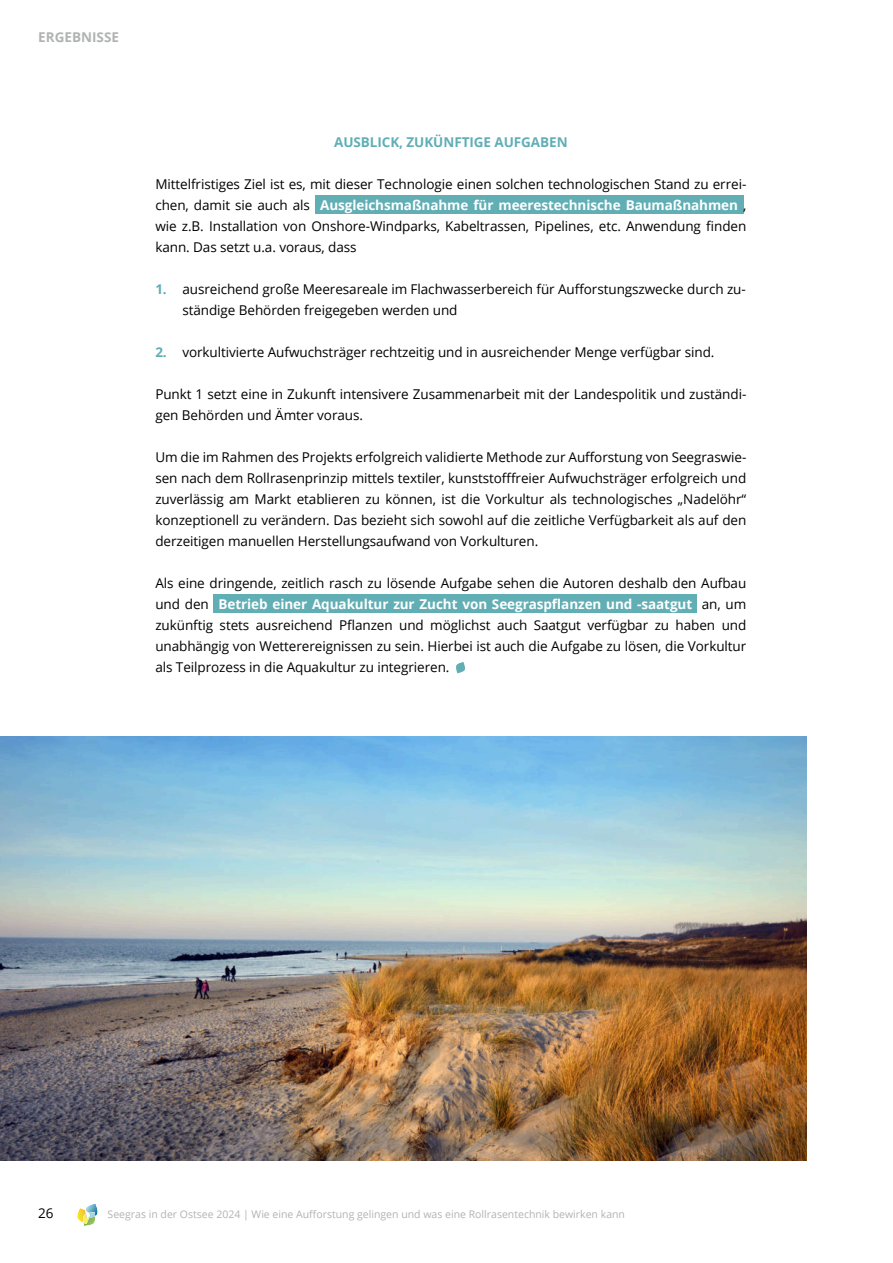
<style>
.page{position:relative;width:893px;height:1263px;background:#fff}
.page>*{position:absolute;margin:0;border:0;box-sizing:border-box;transform-origin:0 0}
.t1{font:13.5px/21px "Open Sans";letter-spacing:-.005em;color:#000;text-align:justify}
.t2{font:700 13.5px "Open Sans";letter-spacing:-.005em;color:#61aeb5}
.t3{font:700 13.5px "Open Sans";color:#b1b3b3}
.t4{font:10.5px "Open Sans";color:#b1b3b3}
.s1{font-weight:700;color:#fff}
.s2{font-weight:700;color:#61aeb5}
</style>
<div class="page">
<svg style="left:77px;top:1203px;width:21px;height:23px"></svg>
<img style="left:0;top:737px;width:806px;height:423px">
<svg style="left:456px;top:662px;width:9px;height:11px"></svg>
<div style="left:315px;top:196px;width:428px;height:18px;background:#61aeb5"></div>
<div style="left:214px;top:595px;width:483px;height:18px;background:#61aeb5"></div>
<p class="t3" style="left:38px;top:28px;width:82px">ERGEBNISSE</p>
<p class="t2" style="left:334px;top:133px;width:235px">AUSBLICK, ZUKÜNFTIGE AUFGABEN</p>
<p class="t1" style="left:155px;top:173px;width:592px">Mittelfristiges Ziel ist es, mit dieser Technologie einen solchen technologischen Stand zu errei&shy;chen, damit sie auch als <span class="s1">Ausgleichsmaßnahme für meerestechnische Baumaßnahmen</span> , wie z.B. Installation von Onshore-Windparks, Kabeltrassen, Pipelines, etc. Anwendung finden kann. Das setzt u.a. voraus, dass</p>
<p class="t1" style="left:182px;top:278px;width:565px;text-indent:-27px"><span class="s2">1.</span> ausreichend große Meeresareale im Flachwasserbereich für Aufforstungszwecke durch zu&shy;ständige Behörden freigegeben werden und</p>
<p class="t1" style="left:155px;top:341px;width:561px"><span class="s2">2.</span> vorkultivierte Aufwuchsträger rechtzeitig und in ausreichender Menge verfügbar sind.</p>
<p class="t1" style="left:155px;top:383px;width:592px">Punkt 1 setzt eine in Zukunft intensivere Zusammenarbeit mit der Landespolitik und zuständi&shy;gen Behörden und Ämter voraus.</p>
<p class="t1" style="left:155px;top:446px;width:592px">Um die im Rahmen des Projekts erfolgreich validierte Methode zur Aufforstung von Seegraswie&shy;sen nach dem Rollrasenprinzip mittels textiler, kunststofffreier Aufwuchsträger erfolgreich und zuverlässig am Markt etablieren zu können, ist die Vorkultur als technologisches „Nadelöhr“ konzeptionell zu verändern. Das bezieht sich sowohl auf die zeitliche Verfügbarkeit als auf den derzeitigen manuellen Herstellungsaufwand von Vorkulturen.</p>
<p class="t1" style="left:155px;top:572px;width:592px">Als eine dringende, zeitlich rasch zu lösende Aufgabe sehen die Autoren deshalb den Aufbau und den <span class="s1">Betrieb einer Aquakultur zur Zucht von Seegraspflanzen und -saatgut</span> an, um zukünftig stets ausreichend Pflanzen und möglichst auch Saatgut verfügbar zu haben und unabhängig von Wetterereignissen zu sein. Hierbei ist auch die Aufgabe zu lösen, die Vorkultur als Teilprozess in die Aquakultur zu integrieren.</p>
<p class="t1" style="left:38px;top:1202px;width:17px">26</p>
<p class="t4" style="left:108px;top:1207px;width:519px">Seegras in der Ostsee 2024 | Wie eine Aufforstung gelingen und was eine Rollrasentechnik bewirken kann</p>
</div>
